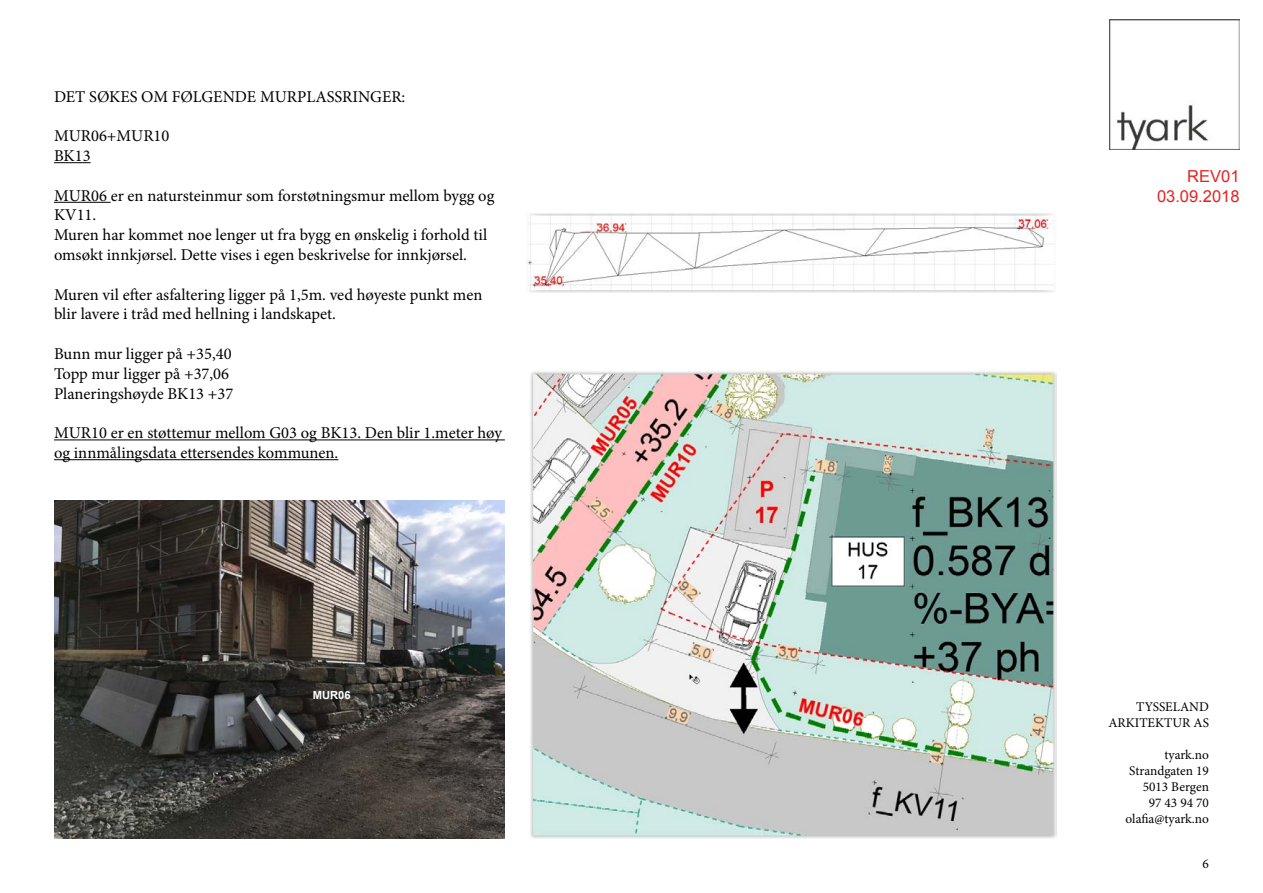
<style>
.page{position:relative;width:1263px;height:893px;background:#fff}
.page>*{position:absolute;margin:0;border:0;box-sizing:border-box;transform-origin:0 0}
.t1{font:16.5px/19.8px "Minion Pro";color:#000}
.t2{font:16.5px/19.8px "Arial";color:#e52321;text-align:right}
.t3{font:13.35px/16px "Minion Pro";color:#000;text-align:right}
.t4{font:700 11.1px "Arial";color:#fff}
</style>
<div class="page">
<img style="left:1110px;top:20px;width:129px;height:130px">
<hr style="left:54px;top:162px;width:37px;height:1px;background:#000">
<hr style="left:54px;top:202px;width:57px;height:1px;background:#000">
<hr style="left:54px;top:439px;width:451px;height:1px;background:#000">
<hr style="left:54px;top:459px;width:284px;height:1px;background:#000">
<img style="left:527px;top:213px;width:529px;height:79px">
<img style="left:54px;top:501px;width:451px;height:338px">
<img style="left:529px;top:370px;width:527px;height:469px">
<p class="t1" style="left:54px;top:87px;width:353px">DET SØKES OM FØLGENDE MURPLASSRINGER:</p>
<p class="t1" style="left:54px;top:126px;width:117px">MUR06+MUR10<br>BK13</p>
<p class="t1" style="left:54px;top:186px;width:442px">MUR06 er en natursteinmur som forstøtningsmur mellom bygg og KV11.<br>Muren har kommet noe lenger ut fra bygg en ønskelig i forhold til omsøkt innkjørsel. Dette vises i egen beskrivelse for innkjørsel.</p>
<p class="t1" style="left:54px;top:285px;width:430px">Muren vil efter asfaltering ligger på 1,5m. ved høyeste punkt men blir lavere i tråd med hellning i landskapet.</p>
<p class="t1" style="left:54px;top:344px;width:181px">Bunn mur ligger på +35,40<br>Topp mur ligger på +37,06<br>Planeringshøyde BK13 +37</p>
<p class="t1" style="left:54px;top:423px;width:450px">MUR10 er en støttemur mellom G03 og BK13. Den blir 1.meter høy og innmålingsdata ettersendes kommunen.</p>
<p class="t4" style="left:313px;top:687px;width:39px">MUR06</p>
<p class="t2" style="left:1157px;top:167px;width:84px">REV01<br>03.09.2018</p>
<p class="t3" style="left:1108px;top:699px;width:102px">TYSSELAND<br>ARKITEKTUR AS</p>
<p class="t3" style="left:1125px;top:747px;width:85px">tyark.no<br>Strandgaten 19<br>5013 Bergen<br>97 43 94 70 olafia@tyark.no</p>
<p class="t3" style="left:1202px;top:856px;width:8px">6</p>
</div>
